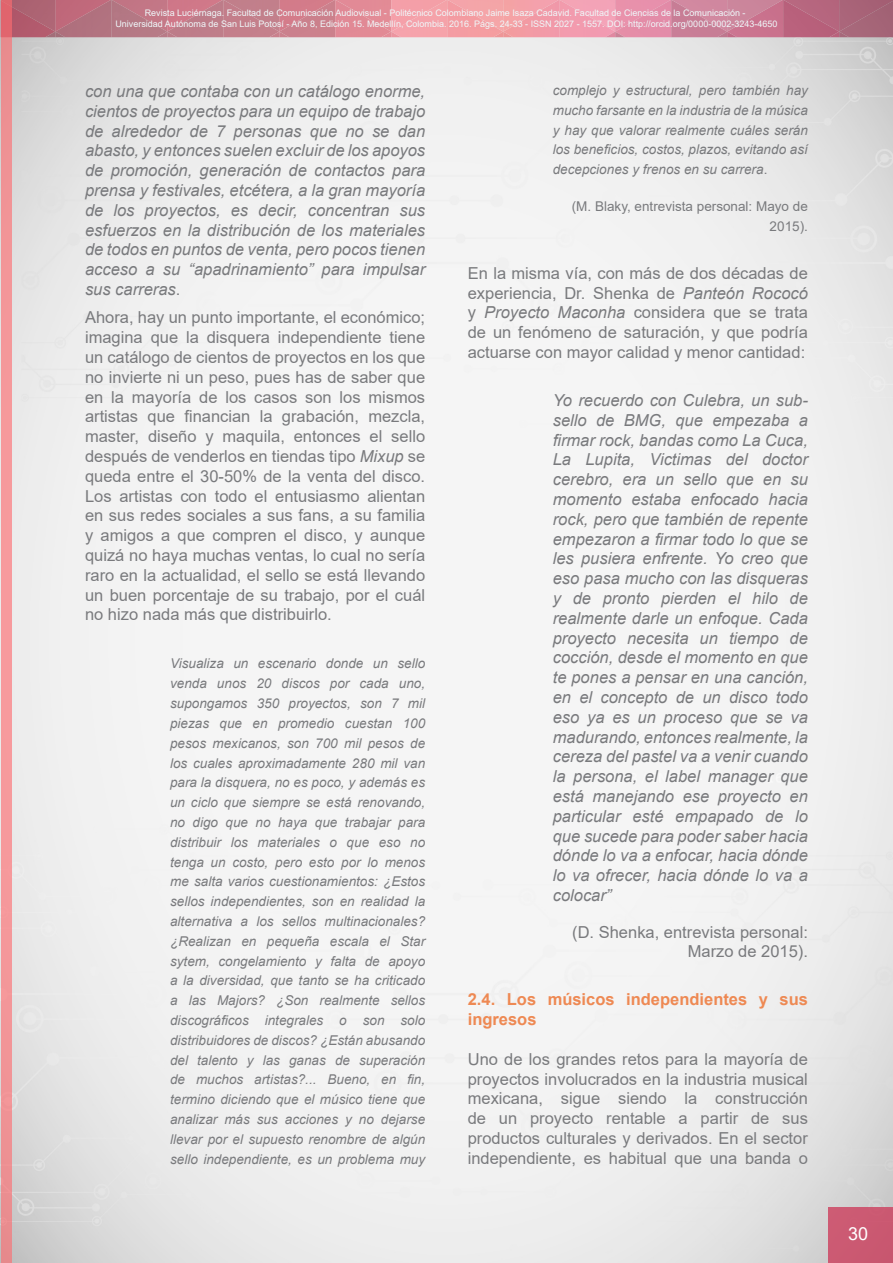
<style>
.page{position:relative;width:893px;height:1263px;background:#fff}
.page>*{position:absolute;margin:0;border:0;box-sizing:border-box;transform-origin:0 0}
.t1{font:18px "Arial";color:#fff}
.t2{font:italic 16.5px/19.8px "Arial";color:#797a7d;text-align:justify}
.t3{font:16.5px/19.8px "Arial";color:#797a7d;text-align:justify}
.t4{font:700 16.5px/19.8px "Arial";color:#ee8953}
.t5{font:italic 13.5px/19.8px "Arial";color:#797a7d;text-align:justify}
.t6{font:13.5px/19.8px "Arial";color:#797a7d;text-align:right}
.t7{font:9px/10.8px "Arial";color:#eff8fa;text-align:center}
.s1{font-style:normal}
.s2{font-style:italic}
</style>
<div class="page">
<div style="left:828px;top:1207px;width:65px;height:56px;background:#cb5972"></div>
<img style="left:0;top:0;width:893px;height:37px">
<img style="left:12px;top:0;width:881px;height:32px">
<svg style="left:45px;top:32px;width:20px;height:5px"></svg>
<svg style="left:157px;top:32px;width:20px;height:5px"></svg>
<svg style="left:381px;top:32px;width:20px;height:5px"></svg>
<svg style="left:605px;top:32px;width:20px;height:5px"></svg>
<svg style="left:829px;top:32px;width:20px;height:5px"></svg>
<svg style="left:269px;top:32px;width:20px;height:5px"></svg>
<svg style="left:493px;top:32px;width:20px;height:5px"></svg>
<svg style="left:717px;top:32px;width:20px;height:5px"></svg>
<div style="left:1px;top:0;width:11px;height:1263px;background:#f4979a"></div>
<p class="t7" style="left:115px;top:7px;width:663px">Revista Luciérnaga. Facultad de Comunicación Audiovisual - Politécnico Colombiano Jaime Isaza Cadavid. Facultad de Ciencias de la Comunicación -<br>Universidad Autónoma de San Luis Potosí - Año 8, Edición 15. Medellín, Colombia. 2016. Págs. 24-33 - ISSN 2027 - 1557. DOI: http://orcid.org/0000-0002-3243-4650</p>
<p class="t2" style="left:85px;top:82px;width:342px">con una que contaba con un catálogo enorme, cientos de proyectos para un equipo de trabajo de alrededor de 7 personas que no se dan abasto, y entonces suelen excluir de los apoyos de promoción, generación de contactos para prensa y festivales, etcétera, a la gran mayoría de los proyectos, es decir, concentran sus esfuerzos en la distribución de los materiales de todos en puntos de venta, pero pocos tienen acceso a su “apadrinamiento” para impulsar sus carreras<span class="s1">.</span></p>
<p class="t3" style="left:85px;top:308px;width:342px">Ahora, hay un punto importante, el económico; imagina que la disquera independiente tiene un catálogo de cientos de proyectos en los que no invierte ni un peso, pues has de saber que en la mayoría de los casos son los mismos artistas que financian la grabación, mezcla, master, diseño y maquila, entonces el sello después de venderlos en tiendas tipo <span class="s2">Mixup</span> se queda entre el 30-50% de la venta del disco.<br>Los artistas con todo el entusiasmo alientan en sus redes sociales a sus fans, a su familia y amigos a que compren el disco, y aunque quizá no haya muchas ventas, lo cual no sería raro en la actualidad, el sello se está llevando un buen porcentaje de su trabajo, por el cuál no hizo nada más que distribuirlo.</p>
<p class="t5" style="left:170px;top:654px;width:257px">Visualiza un escenario donde un sello venda unos 20 discos por cada uno, supongamos 350 proyectos, son 7 mil piezas que en promedio cuestan 100 pesos mexicanos, son 700 mil pesos de los cuales aproximadamente 280 mil van para la disquera, no es poco, y además es un ciclo que siempre se está renovando, no digo que no haya que trabajar para distribuir los materiales o que eso no tenga un costo, pero esto por lo menos me salta varios cuestionamientos: ¿Estos sellos independientes, son en realidad la alternativa a los sellos multinacionales? ¿Realizan en pequeña escala el Star sytem, congelamiento y falta de apoyo a la diversidad, que tanto se ha criticado a las Majors? ¿Son realmente sellos discográficos integrales o son solo distribuidores de discos? ¿Están abusando del talento y las ganas de superación de muchos artistas?... Bueno, en fin, termino diciendo que el músico tiene que analizar más sus acciones y no dejarse llevar por el supuesto renombre de algún sello independiente, es un problema muy</p>
<p class="t5" style="left:553px;top:81px;width:257px">complejo y estructural, pero también hay mucho farsante en la industria de la música y hay que valorar realmente cuáles serán los beneficios, costos, plazos, evitando así decepciones y frenos en su carrera<span class="s1">.</span></p>
<p class="t6" style="left:572px;top:196px;width:238px">(M. Blaky, entrevista personal: Mayo de<br>2015).</p>
<p class="t3" style="left:468px;top:263px;width:342px">En la misma vía, con más de dos décadas de experiencia, Dr. Shenka de <span class="s2">Panteón Rococó </span>y <span class="s2">Proyecto Maconha</span> considera que se trata de un fenómeno de saturación, y que podría actuarse con mayor calidad y menor cantidad:</p>
<p class="t2" style="left:553px;top:391px;width:257px">Yo recuerdo con Culebra, un sub&shy;sello de BMG, que empezaba a firmar rock, bandas como La Cuca, La Lupita, Victimas del doctor cerebro, era un sello que en su momento estaba enfocado hacia rock, pero que también de repente empezaron a firmar todo lo que se les pusiera enfrente. Yo creo que eso pasa mucho con las disqueras y de pronto pierden el hilo de realmente darle un enfoque. Cada proyecto necesita un tiempo de cocción, desde el momento en que te pones a pensar en una canción, en el concepto de un disco todo eso ya es un proceso que se va madurando, entonces realmente, la cereza del pastel va a venir cuando la persona, el label manager que está manejando ese proyecto en particular esté empapado de lo que sucede para poder saber hacia dónde lo va a enfocar, hacia dónde lo va ofrecer, hacia dónde lo va a colocar”</p>
<p class="t3" style="left:572px;top:922px;width:237px;text-align:right">(D. Shenka, entrevista personal:<br>Marzo de 2015).</p>
<p class="t4" style="left:468px;top:990px;width:342px">2.4. Los músicos independientes y sus ingresos</p>
<p class="t3" style="left:468px;top:1049px;width:342px">Uno de los grandes retos para la mayoría de proyectos involucrados en la industria musical mexicana, sigue siendo la construcción de un proyecto rentable a partir de sus productos culturales y derivados. En el sector independiente, es habitual que una banda o</p>
<p class="t1" style="left:848px;top:1221px;width:22px">30</p>
</div>
